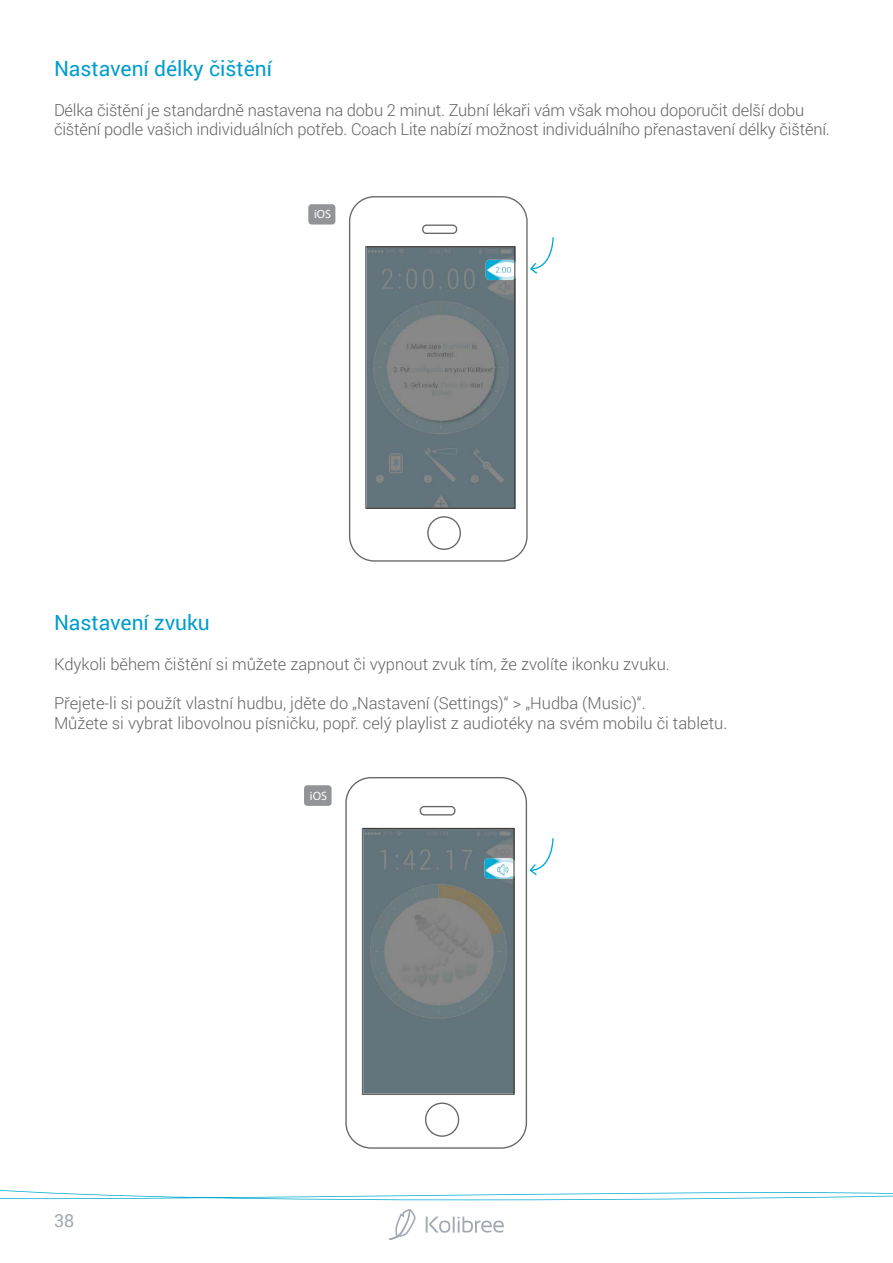
<style>
.page{position:relative;width:893px;height:1263px;background:#fff}
.page>*{position:absolute;margin:0;border:0;box-sizing:border-box;transform-origin:0 0}
.t1{font:21px "Roboto";color:#009dcc}
.t2{font:18px "Roboto";color:#a3a9b2}
.t3{font:300 16.5px/19.8px "Roboto";letter-spacing:-.005em;color:#636362}
.t4{font:700 12.15px "Roboto";color:#fff}
.t5{font:700 12px "Roboto";color:#fff}
</style>
<div class="page">
<svg style="left:349px;top:196px;width:179px;height:366px"></svg>
<div style="left:309px;top:204px;width:26px;height:21px;background:#929497;border-radius:3px"></div>
<svg style="left:530px;top:237px;width:24px;height:37px"></svg>
<svg style="left:367px;top:246px;width:148px;height:263px;background:#6d7a7f"></svg>
<svg style="left:345px;top:777px;width:182px;height:372px"></svg>
<div style="left:304px;top:785px;width:28px;height:21px;background:#929497;border-radius:3px"></div>
<svg style="left:529px;top:838px;width:25px;height:37px"></svg>
<svg style="left:363px;top:828px;width:152px;height:266px;background:#6d7a7f"></svg>
<svg style="left:426px;top:1216px;width:78px;height:17px"></svg>
<svg style="left:389px;top:1209px;width:27px;height:31px"></svg>
<svg style="left:0;top:1190px;width:893px;height:10px"></svg>
<p class="t1" style="left:54px;top:54px;width:220px">Nastavení délky čištění</p>
<p class="t3" style="left:54px;top:99px;width:777px">Délka čištění je standardně nastavena na dobu 2 minut. Zubní lékaři vám však mohou doporučit delší dobu čištění podle vašich individuálních potřeb. Coach Lite nabízí možnost individuálního přenastavení délky čištění.</p>
<p class="t5" style="left:314px;top:207px;width:18px">iOS</p>
<p class="t1" style="left:54px;top:608px;width:157px">Nastavení zvuku</p>
<p class="t3" style="left:54px;top:653px;width:617px">Kdykoli během čištění si můžete zapnout či vypnout zvuk tím, že zvolíte ikonku zvuku.</p>
<p class="t3" style="left:54px;top:693px;width:675px">Přejete-li si použít vlastní hudbu, jděte do „Nastavení (Settings)“ &gt; „Hudba (Music)“.<br>Můžete si vybrat libovolnou písničku, popř. celý playlist z audiotéky na svém mobilu či tabletu.</p>
<p class="t2" style="left:54px;top:1208px;width:22px">38</p>
<p class="t4" style="left:310px;top:788px;width:19px">iOS</p>
</div>
